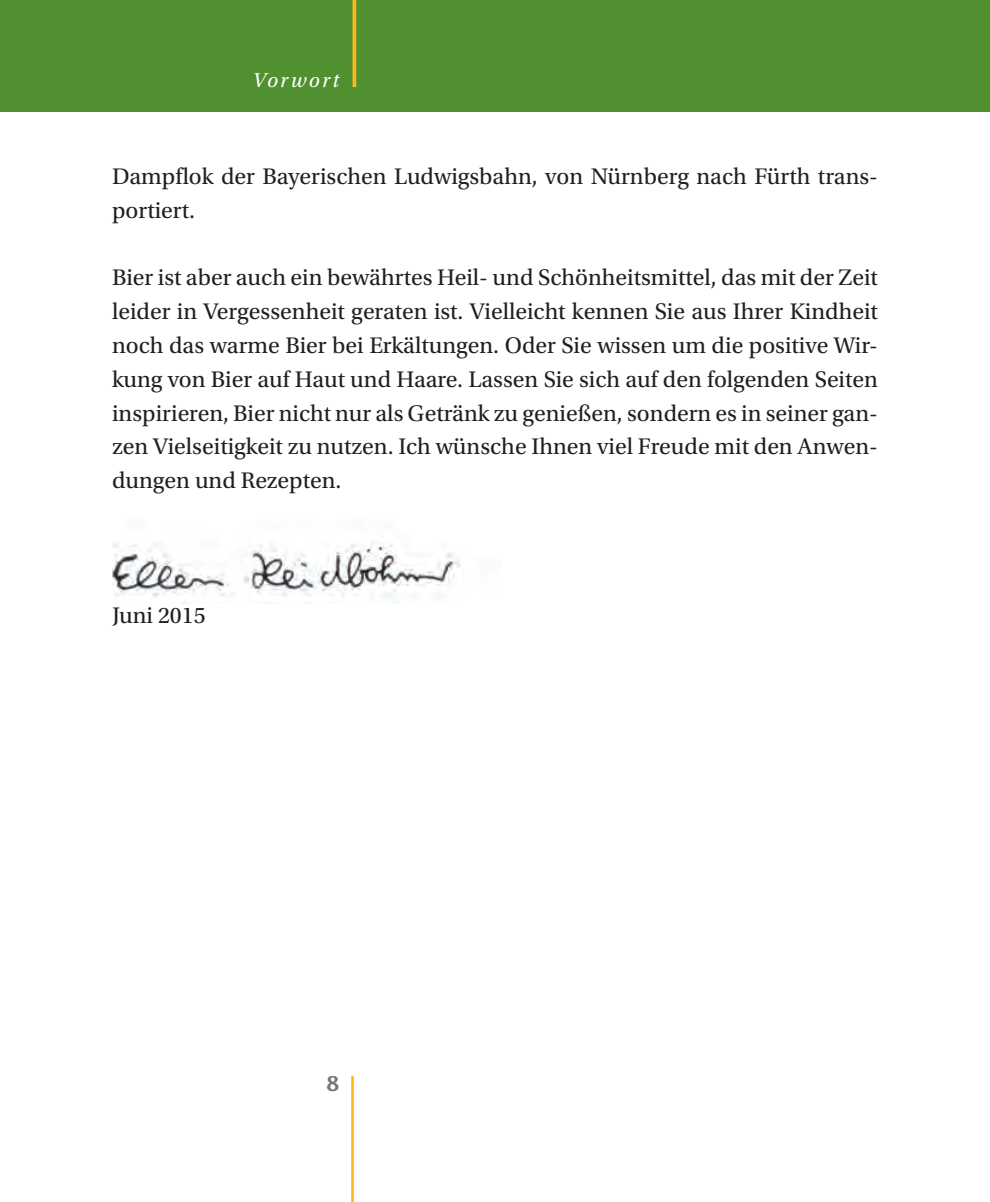
<style>
.page{position:relative;width:990px;height:1202px;background:#fff}
.page>*{position:absolute;margin:0;border:0;box-sizing:border-box;transform-origin:0 0}
.t1{font:23.75px/33.8px "Utopia Std";color:#231f20}
.t2{font:italic 21.25px "Utopia Std";letter-spacing:.105em;color:#fff}
.t3{font:600 21.25px "Stone Sans Std";color:#757679}
</style>
<div class="page">
<div style="left:0;top:0;width:989px;height:112px;background:#509030"></div>
<svg style="left:352px;top:0;width:4px;height:87px"></svg>
<hr style="left:351px;top:1076px;width:2px;height:126px;background:#fcb814">
<img style="left:112px;top:543px;width:349px;height:60px">
<p class="t2" style="left:252px;top:69px;width:88px">Vorwort</p>
<p class="t1" style="left:112px;top:160px;width:764px">Dampf-lok der Bayerischen Ludwigsbahn, von Nürnberg nach Fürth trans&shy;portiert.</p>
<p class="t1" style="left:112px;top:261px;width:767px">Bier ist aber auch ein bewährtes Heil- und Schönheitsmittel, das mit der Zeit leider in Vergessenheit geraten ist. Vielleicht kennen Sie aus Ihrer Kindheit noch das warme Bier bei Erkältungen. Oder Sie wissen um die positive Wir&shy;kung von Bier auf Haut und Haare. Lassen Sie sich auf den folgenden Seiten inspirieren, Bier nicht nur als Getränk zu genießen, sondern es in seiner gan&shy;zen Vielseitigkeit zu nutzen. Ich wünsche Ihnen viel Freude mit den Anwen&shy;dungen und Rezepten.</p>
<p class="t1" style="left:112px;top:599px;width:95px">Juni 2015</p>
<p class="t3" style="left:326px;top:1071px;width:14px">8</p>
</div>
